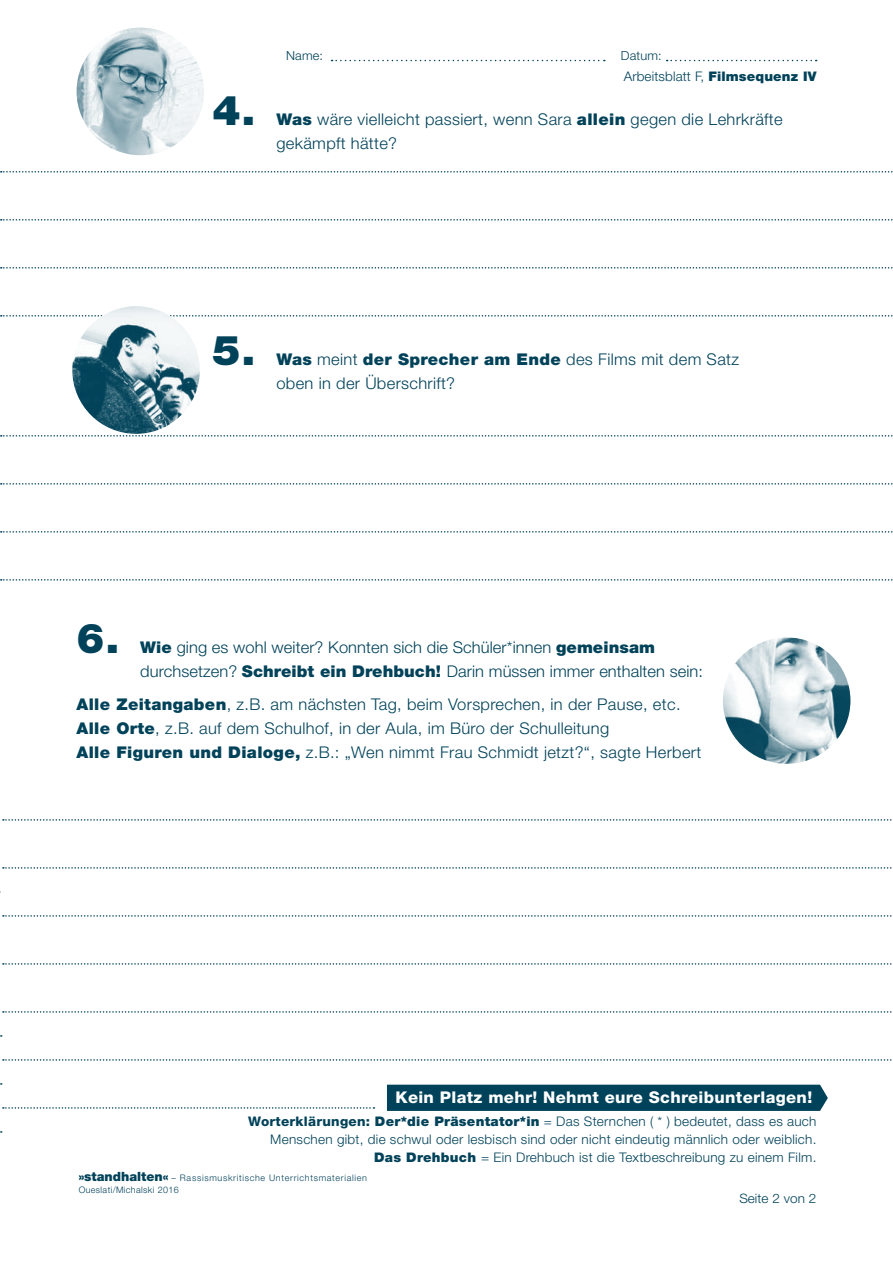
<style>
.page{position:relative;width:893px;height:1263px;background:#fff}
.page>*{position:absolute;margin:0;border:0;box-sizing:border-box;transform-origin:0 0}
.t1{font:900 41.1px "Helvetica Neue LT Std";color:#004259}
.t2{font:300 16.2px/24px "Helvetica Neue LT Std";letter-spacing:.02em;color:#004259}
.t3{font:800 16.2px "Helvetica Neue LT Std";letter-spacing:.02em;color:#fff}
.t4{font:300 13.2px/18px "Helvetica Neue LT Std";letter-spacing:.02em;color:#004259;text-align:right}
.t5{font:300 12.9px "Helvetica Neue LT Std";letter-spacing:.005em;color:#004259;scale:1.04 1}
.t6{font:300 12.45px "Helvetica Neue LT Std";letter-spacing:.01em;color:#004259}
.t7{font:300 9px/12px "Helvetica Neue LT Std";letter-spacing:.075em;color:#004259}
.s1{font-weight:900}
.s2{font-weight:800}
.s3{font-weight:900;font-size:12.75px}
</style>
<div class="page">
<svg style="left:332px;top:60px;width:273px;height:1px"></svg>
<svg style="left:667px;top:60px;width:150px;height:1px"></svg>
<img style="left:723px;top:637px;width:127px;height:127px">
<img style="left:77px;top:28px;width:127px;height:127px;border-radius:64px">
<svg style="left:1px;top:171px;width:892px;height:2px"></svg>
<svg style="left:1px;top:219px;width:892px;height:2px"></svg>
<svg style="left:1px;top:267px;width:892px;height:2px"></svg>
<svg style="left:1px;top:315px;width:892px;height:2px"></svg>
<svg style="left:1px;top:435px;width:892px;height:2px"></svg>
<svg style="left:1px;top:483px;width:892px;height:2px"></svg>
<svg style="left:1px;top:531px;width:892px;height:2px"></svg>
<svg style="left:1px;top:579px;width:892px;height:2px"></svg>
<svg style="left:3px;top:819px;width:889px;height:2px"></svg>
<svg style="left:3px;top:867px;width:889px;height:2px"></svg>
<svg style="left:3px;top:915px;width:889px;height:2px"></svg>
<svg style="left:3px;top:963px;width:889px;height:2px"></svg>
<svg style="left:3px;top:1011px;width:889px;height:2px"></svg>
<svg style="left:3px;top:1059px;width:889px;height:2px"></svg>
<svg style="left:3px;top:1107px;width:371px;height:2px"></svg>
<div style="left:387px;top:1085px;width:441px;height:26px;background:#004259"></div>
<img style="left:72px;top:306px;width:128px;height:128px;border-radius:64px">
<p class="t6" style="left:286px;top:48px;width:38px">Name:</p>
<p class="t6" style="left:621px;top:48px;width:42px">Datum:</p>
<h1 class="t1" style="left:213px;top:85px;width:44px">4.</h1>
<p class="t4" style="left:624px;top:67px;width:194px">Arbeitsblatt F, <span class="s1">Filmsequenz IV</span></p>
<p class="t2" style="left:276px;top:106px;width:508px"><span class="s1">Was</span> wäre vielleicht passiert, wenn Sara <span class="s1">allein</span> gegen die Lehrkräfte gekämpft hätte?</p>
<h1 class="t1" style="left:213px;top:325px;width:44px">5.</h1>
<p class="t2" style="left:276px;top:346px;width:464px"><span class="s1">Was</span> meint <span class="s1">der Sprecher am Ende</span> des Films mit dem Satz oben in der Überschrift?</p>
<h1 class="t1" style="left:77px;top:613px;width:44px">6.</h1>
<p class="t2" style="left:140px;top:634px;width:564px"><span class="s1">Wie</span> ging es wohl weiter? Konnten sich die Schüler*innen <span class="s1">gemeinsam </span>durchsetzen? <span class="s1">Schreibt ein Drehbuch!</span> Darin müssen immer enthalten sein:</p>
<p class="t2" style="left:77px;top:691px;width:626px"><span class="s1">Alle Zeitangaben</span>, z.B. am nächsten Tag, beim Vorsprechen, in der Pause, etc.<br><span class="s1">Alle Orte</span>, z.B. auf dem Schulhof, in der Aula, im Büro der Schulleitung<br><span class="s1">Alle Figuren und Dialoge,</span> z.B.: „Wen nimmt Frau Schmidt jetzt?“, sagte Herbert</p>
<p class="t3" style="left:395px;top:1087px;width:418px">Kein Platz mehr! Nehmt eure Schreibunterlagen!</p>
<p class="t4" style="left:248px;top:1112px;width:570px"><span class="s2">Worterklärungen:</span> <span class="s1">Der*die Präsentator*in</span> = Das Sternchen ( * ) bedeutet, dass es auch<br>Menschen gibt, die schwul oder lesbisch sind oder nicht eindeutig männlich oder weiblich.<br><span class="s1">Das Drehbuch</span> = Ein Drehbuch ist die Textbeschreibung zu einem Film.</p>
<p class="t7" style="left:79px;top:1171px;width:290px"><span class="s3">»standhalten«</span> – Rassismuskritische Unterrichtsmaterialien<br>Oueslati/Michalski 2016</p>
<p class="t5" style="left:739px;top:1190px;width:76px">Seite 2 von 2</p>
</div>
